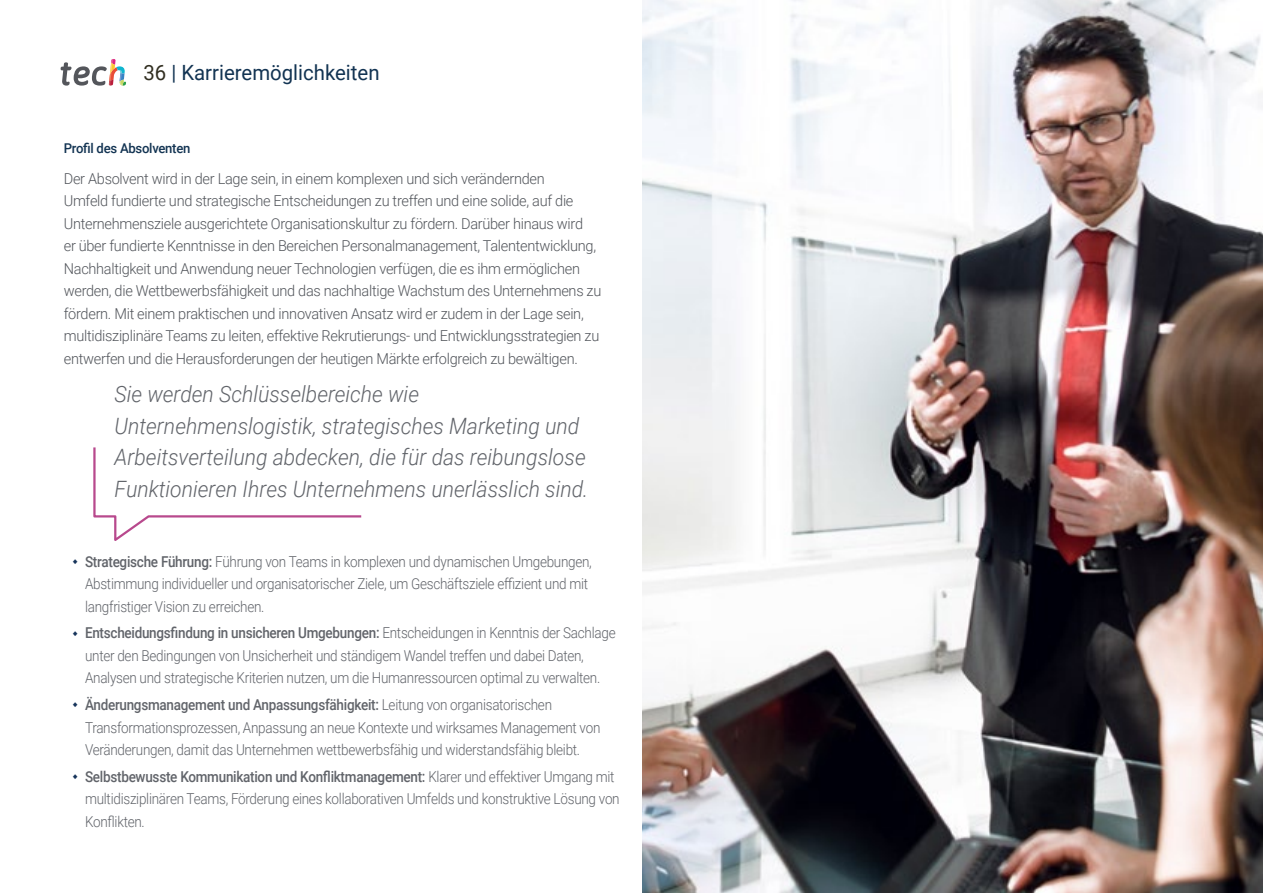
<style>
.page{position:relative;width:1263px;height:893px;background:#fff}
.page>*{position:absolute;margin:0;border:0;box-sizing:border-box;transform-origin:0 0}
.t1{font:italic 300 22.5px/31.5px "Roboto";color:#61646a;scale:.94 1}
.t2{font:21px "Roboto";color:#123352}
.t3{font:300 15px/22.5px "Roboto";letter-spacing:-.02em;color:#61646a;scale:.9 1}
.t4{font:300 15px/22.5px "Roboto";letter-spacing:-.02em;color:#52555b}
.t5{font:500 13.5px "Roboto";letter-spacing:-.02em;color:#123352}
.s1{color:#312e20}
.s2{font-weight:500}
</style>
<div class="page">
<svg style="left:93px;top:447px;width:269px;height:94px"></svg>
<img style="left:642px;top:0;width:621px;height:893px">
<svg style="left:61px;top:59px;width:65px;height:27px"></svg>
<h2 class="t2" style="left:144px;top:57px;width:238px"><span class="s1">36</span> | Karrieremöglichkeiten</h2>
<p class="t5" style="left:64px;top:138px;width:128px">Profil des Absolventen</p>
<p class="t4" style="left:64px;top:167px;width:539px">Der Absolvent wird in der Lage sein, in einem komplexen und sich verändernden<br>Umfeld fundierte und strategische Entscheidungen zu treffen und eine solide, auf die Unternehmensziele ausgerichtete Organisationskultur zu fördern. Darüber hinaus wird<br>er über fundierte Kenntnisse in den Bereichen Personalmanagement, Talententwicklung, Nachhaltigkeit und Anwendung neuer Technologien verfügen, die es ihm ermöglichen werden, die Wettbewerbsfähigkeit und das nachhaltige Wachstum des Unternehmens zu fördern. Mit einem praktischen und innovativen Ansatz wird er zudem in der Lage sein, multidisziplinäre Teams zu leiten, effektive Rekrutierungs- und Entwicklungsstrategien zu entwerfen und die Herausforderungen der heutigen Märkte erfolgreich zu bewältigen.</p>
<h1 class="t1" style="left:115px;top:378px;width:505px">Sie werden Schlüsselbereiche wie Unternehmenslogistik, strategisches Marketing und Arbeitsverteilung abdecken, die für das reibungslose Funktionieren Ihres Unternehmens unerlässlich sind.</h1>
<p class="t3" style="left:85px;top:549px;width:565px"><span class="s2">Strategische Führung:</span> Führung von Teams in komplexen und dynamischen Umgebungen,<br>Abstimmung individueller und organisatorischer Ziele, um Geschäftsziele effizient und mit langfristiger Vision zu erreichen.</p>
<p class="t3" style="left:85px;top:621px;width:591px"><span class="s2">Entscheidungsfindung in unsicheren Umgebungen:</span> Entscheidungen in Kenntnis der Sachlage unter den Bedingungen von Unsicherheit und ständigem Wandel treffen und dabei Daten,<br>Analysen und strategische Kriterien nutzen, um die Humanressourcen optimal zu verwalten.</p>
<p class="t3" style="left:85px;top:693px;width:574px"><span class="s2">Änderungsmanagement und Anpassungsfähigkeit:</span> Leitung von organisatorischen<br>Transformationsprozessen, Anpassung an neue Kontexte und wirksames Management von<br>Veränderungen, damit das Unternehmen wettbewerbsfähig und widerstandsfähig bleibt.</p>
<p class="t3" style="left:85px;top:765px;width:595px"><span class="s2">Selbstbewusste Kommunikation und Konfliktmanagement:</span> Klarer und effektiver Umgang mit multidisziplinären Teams, Förderung eines kollaborativen Umfelds und konstruktive Lösung von<br>Konflikten.</p>
</div>
